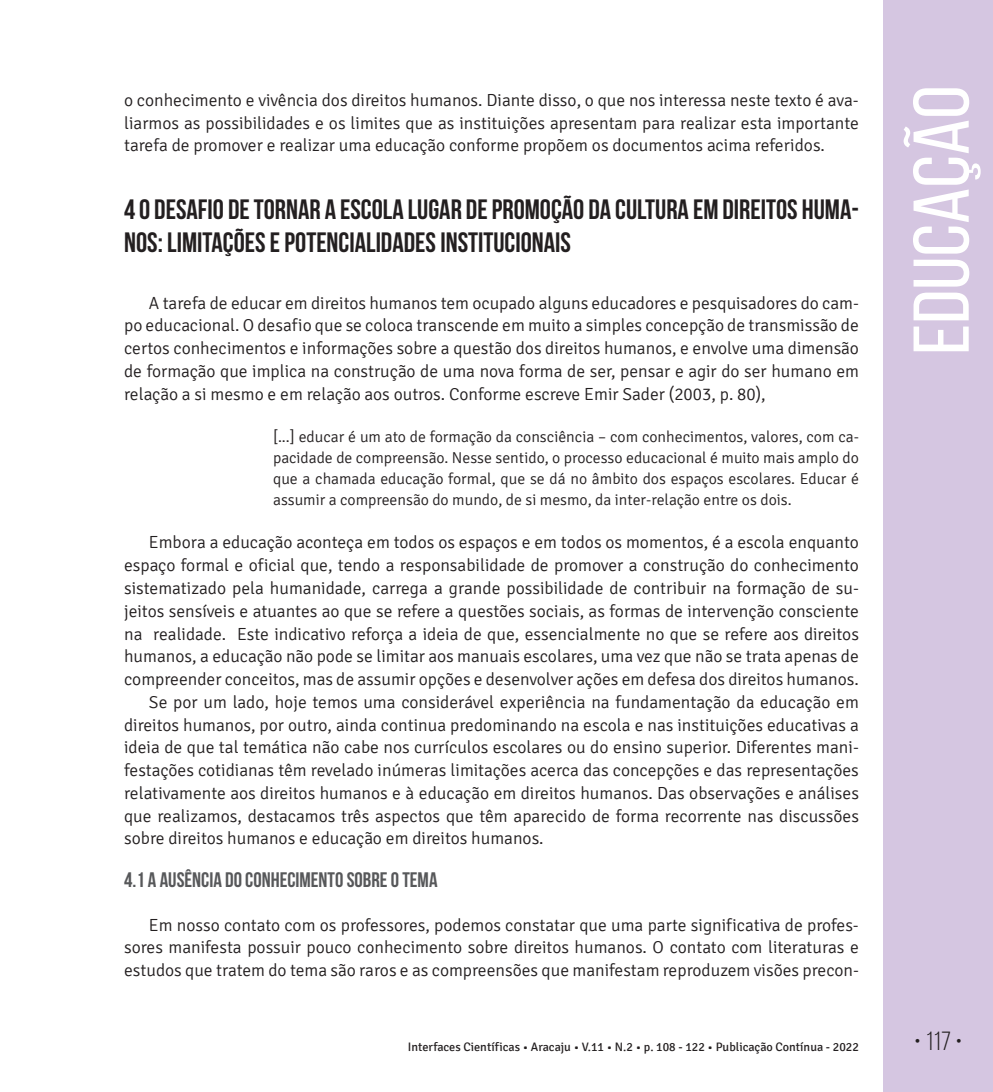
<style>
.page{position:relative;width:993px;height:1092px;background:#fff}
.page>*{position:absolute;margin:0;border:0;box-sizing:border-box;transform-origin:0 0}
.t1{font:78.75px "Bebas Neue";color:#fff;scale:1.09 1}
.t2{font:700 28px/33.6px "Bebas Neue";color:#231f20}
.t3{font:26.25px "Bebas Neue";color:#231f20}
.t4{font:700 21px "Bebas Neue";color:#57585a}
.t5{font:300 17.5px/22.8px "Signika";color:#231f20;text-align:justify}
.t6{font:300 15.75px/21px "Signika";color:#231f20;text-align:justify}
.t7{font:12.25px "Signika";color:#231f20}
</style>
<div class="page">
<div style="left:883px;top:0;width:109px;height:1091px;background:#d5c6e1"></div>
<p class="t5" style="left:124px;top:89px;width:736px">o conhecimento e vivência dos direitos humanos. Diante disso, o que nos interessa neste texto é ava&shy;liarmos as possibilidades e os limites que as instituições apresentam para realizar esta importante tarefa de promover e realizar uma educação conforme propõem os documentos acima referidos.</p>
<h2 class="t2" style="left:124px;top:192px;width:736px">4 O DESAFIO DE TORNAR A ESCOLA LUGAR DE PROMOÇÃO DA CULTURA EM DIREITOS HUMA-<br>NOS: LIMITAÇÕES E POTENCIALIDADES INSTITUCIONAIS</h2>
<p class="t5" style="left:124px;top:291px;width:736px;text-indent:25px">A tarefa de educar em direitos humanos tem ocupado alguns educadores e pesquisadores do cam&shy;po educacional. O desafio que se coloca transcende em muito a simples concepção de transmissão de certos conhecimentos e informações sobre a questão dos direitos humanos, e envolve uma dimensão de formação que implica na construção de uma nova forma de ser, pensar e agir do ser humano em relação a si mesmo e em relação aos outros. Conforme escreve Emir Sader (2003, p. 80),</p>
<p class="t6" style="left:273px;top:426px;width:587px">[...] educar é um ato de formação da consciência – com conhecimentos, valores, com ca&shy;pacidade de compreensão. Nesse sentido, o processo educacional é muito mais amplo do que a chamada educação formal, que se dá no âmbito dos espaços escolares. Educar é assumir a compreensão do mundo, de si mesmo, da inter-relação entre os dois.</p>
<p class="t5" style="left:149px;top:531px;width:711px">Embora a educação aconteça em todos os espaços e em todos os momentos, é a escola enquanto</p>
<p class="t5" style="left:124px;top:554px;width:736px">espaço formal e oficial que, tendo a responsabilidade de promover a construção do conhecimento</p>
<p class="t5" style="left:124px;top:577px;width:736px">sistematizado pela humanidade, carrega a grande possibilidade de contribuir na formação de su-</p>
<p class="t5" style="left:124px;top:599px;width:736px">jeitos sensíveis e atuantes ao que se refere a questões sociais, as formas de intervenção consciente</p>
<p class="t5" style="left:124px;top:622px;width:736px">na realidade. Este indicativo reforça a ideia de que, essencialmente no que se refere aos direitos</p>
<p class="t5" style="left:124px;top:645px;width:736px">humanos, a educação não pode se limitar aos manuais escolares, uma vez que não se trata apenas de</p>
<p class="t5" style="left:124px;top:668px;width:736px">compreender conceitos, mas de assumir opções e desenvolver ações em defesa dos direitos humanos.</p>
<p class="t5" style="left:149px;top:690px;width:711px">Se por um lado, hoje temos uma considerável experiência na fundamentação da educação em</p>
<p class="t5" style="left:124px;top:713px;width:736px">direitos humanos, por outro, ainda continua predominando na escola e nas instituições educativas a</p>
<p class="t5" style="left:124px;top:736px;width:736px">ideia de que tal temática não cabe nos currículos escolares ou do ensino superior. Diferentes mani-</p>
<p class="t5" style="left:124px;top:759px;width:736px">festações cotidianas têm revelado inúmeras limitações acerca das concepções e das representações</p>
<p class="t5" style="left:124px;top:781px;width:736px">relativamente aos direitos humanos e à educação em direitos humanos. Das observações e análises</p>
<p class="t5" style="left:124px;top:804px;width:736px">que realizamos, destacamos três aspectos que têm aparecido de forma recorrente nas discussões</p>
<p class="t5" style="left:124px;top:827px;width:421px">sobre direitos humanos e educação em direitos humanos.</p>
<p class="t4" style="left:124px;top:867px;width:315px">4.1 A AUSÊNCIA DO CONHECIMENTO SOBRE O TEMA</p>
<p class="t5" style="left:124px;top:913px;width:736px;text-indent:25px">Em nosso contato com os professores, podemos constatar que uma parte significativa de profes&shy;sores manifesta possuir pouco conhecimento sobre direitos humanos. O contato com literaturas e estudos que tratem do tema são raros e as compreensões que manifestam reproduzem visões precon-</p>
<h1 class="t1" style="left:898px;top:355px;width:248px;rotate:-90deg">EDUCAÇÃO</h1>
<p class="t7" style="left:408px;top:1040px;width:452px">Interfaces Científicas • Aracaju • V.11 • N.2 • p. 108 - 122 • Publicação Contínua - 2022</p>
<h3 class="t3" style="left:913px;top:1026px;width:50px">• 117 •</h3>
</div>
